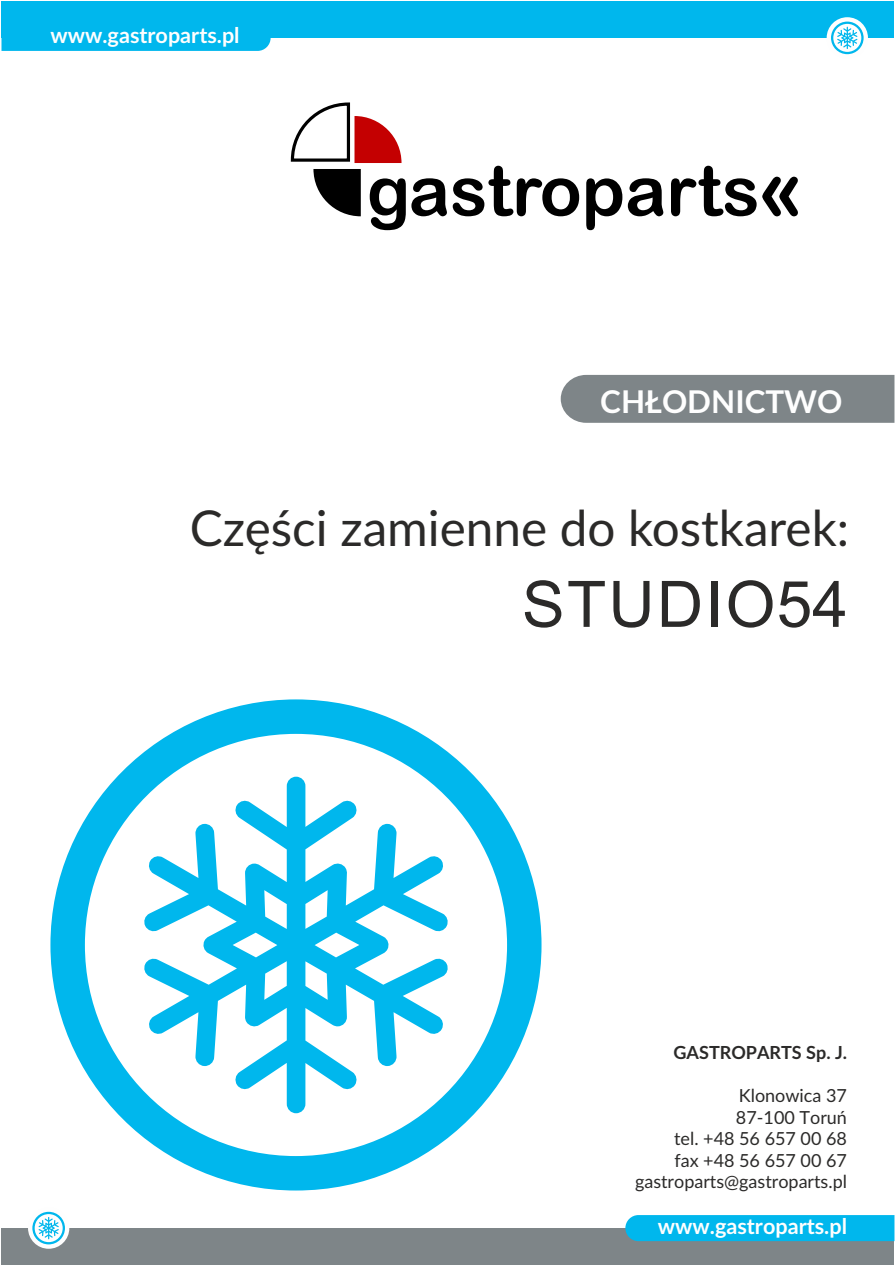
<style>
.page{position:relative;width:896px;height:1266px;background:#fff}
.page>*{position:absolute;margin:0;border:0;box-sizing:border-box;transform-origin:0 0}
.t1{font:69.9px "Arial Rounded MT Bold";color:#000}
.t2{font:64.05px "Arial";letter-spacing:.035em;color:#2b2a29}
.t3{font:49.35px "Lato";color:#2b2a29}
.t4{font:700 31.35px "Lato";color:#fefefe}
.t5{font:700 21.6px "Lato";color:#fefefe}
.t6{font:18px/21.6px "Lato";color:#2b2a29;text-align:right}
.t7{font:700 18px "Lato";color:#2b2a29}
</style>
<div class="page">
<svg style="left:290px;top:102px;width:111px;height:61px"></svg>
<svg style="left:313px;top:169px;width:48px;height:47px"></svg>
<svg style="left:762px;top:176px;width:36px;height:40px"></svg>
<div style="left:561px;top:375px;width:333px;height:48px;background:#7e8588"></div>
<div style="left:2px;top:1228px;width:892px;height:36px;background:#7e8588"></div>
<div style="left:625px;top:1215px;width:269px;height:26px;background:#00b7ed"></div>
<div style="left:28px;top:1207px;width:41px;height:42px;background:#fefefe;border-radius:50%"></div>
<div style="left:2px;top:2px;width:892px;height:36px;background:#00b7ed"></div>
<svg style="left:2px;top:38px;width:269px;height:13px;background:#04b8ed"></svg>
<div style="left:827px;top:17px;width:41px;height:42px;background:#fefefe;border-radius:50%"></div>
<svg style="left:831px;top:22px;width:33px;height:32px"></svg>
<svg style="left:32px;top:1212px;width:33px;height:32px"></svg>
<svg style="left:50px;top:699px;width:491px;height:491px"></svg>
<svg style="left:143px;top:777px;width:306px;height:336px"></svg>
<p class="t5" style="left:50px;top:26px;width:191px">www.gastroparts.pl</p>
<h1 class="t1" style="left:367px;top:165px;width:394px">gastroparts</h1>
<h3 class="t4" style="left:600px;top:388px;width:244px">CHŁODNICTWO</h3>
<h3 class="t3" style="left:190px;top:507px;width:661px">Części zamienne do kostkarek:</h3>
<h2 class="t2" style="left:522px;top:580px;width:327px">STUDIO54</h2>
<p class="t7" style="left:674px;top:1044px;width:175px">GASTROPARTS Sp. J.</p>
<p class="t6" style="left:635px;top:1086px;width:213px">Klonowica 37<br>87-100 Toruń<br>tel. +48 56 657 00 68<br>fax +48 56 657 00 67 gastroparts@gastroparts.pl</p>
<p class="t5" style="left:658px;top:1217px;width:191px">www.gastroparts.pl</p>
</div>
